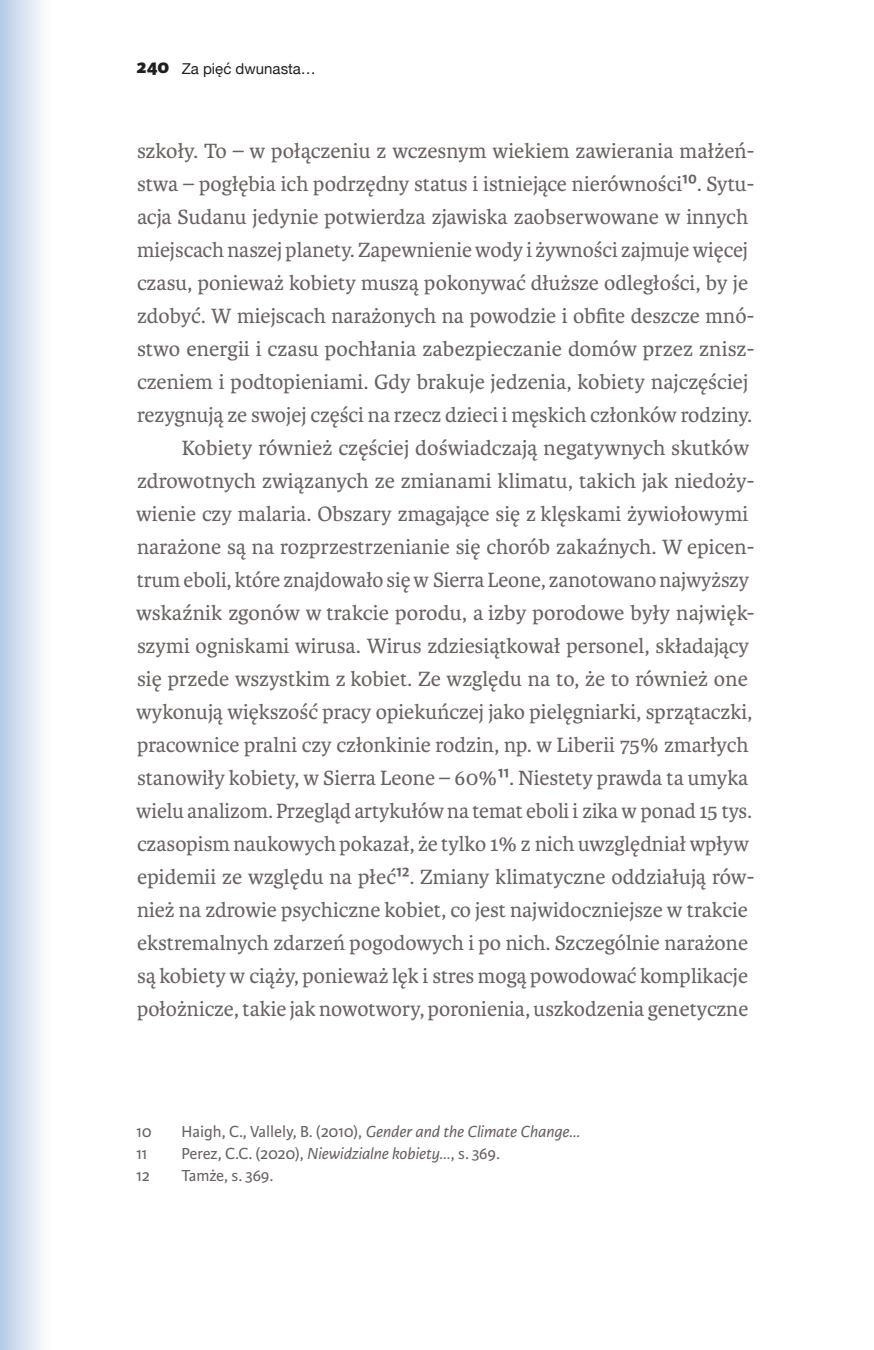
<style>
.page{position:relative;width:874px;height:1350px;background:#fff}
.page>*{position:absolute;margin:0;border:0;box-sizing:border-box;transform-origin:0 0}
.t1{font:22px/33px "Karmina";color:#6a6160;text-align:right}
.t2{font:17px "Karmina Sans";color:#6a6160}
.t3{font:17px "Karmina Sans";letter-spacing:-.02em;color:#6a6160}
.t4{font:15px "Helvetica Neue";color:#231f20}
.s1{font-family:"Karmina Sans";font-weight:800;font-size:20px}
.s2{font-family:"Karmina Sans";font-weight:600}
.s3{font-style:italic}
</style>
<div class="page">
<div style="left:0;top:0;width:52px;height:1349px;background:linear-gradient(to right,#b8cbe6,#fff)"></div>
<p class="t4" style="left:136px;top:58px;width:181px"><span class="s1">240</span> Za pięć dwunasta…</p>
<p class="t1" style="left:136px;top:134px;width:619px">szkoły. To – w połączeniu z wczesnym wiekiem zawierania małżeń&shy;stwa – pogłębia ich podrzędny status i istniejące nierówności<span class="s2">10</span>. Sytu&shy;acja Sudanu jedynie potwierdza zjawiska zaobserwowane w innych miejscach naszej planety. Zapewnienie wody i żywności zajmuje więcej czasu, ponieważ kobiety muszą pokonywać dłuższe odległości, by je zdobyć. W miejscach narażonych na powodzie i obfite deszcze mnó&shy;stwo energii i czasu pochłania zabezpieczanie domów przez znisz&shy;czeniem i podtopieniami. Gdy brakuje jedzenia, kobiety najczęściej rezygnują ze swojej części na rzecz dzieci i męskich członków rodziny.<br>Kobiety również częściej doświadczają negatywnych skutków zdrowotnych związanych ze zmianami klimatu, takich jak niedoży&shy;wienie czy malaria. Obszary zmagające się z klęskami żywiołowymi narażone są na rozprzestrzenianie się chorób zakaźnych. W epicen&shy;trum eboli, które znajdowało się w Sierra Leone, zanotowano najwyższy wskaźnik zgonów w trakcie porodu, a izby porodowe były najwięk&shy;szymi ogniskami wirusa. Wirus zdziesiątkował personel, składający się przede wszystkim z kobiet. Ze względu na to, że to również one wykonują większość pracy opiekuńczej jako pielęgniarki, sprzątaczki, pracownice pralni czy członkinie rodzin, np. w Liberii 75% zmarłych stanowiły kobiety, w Sierra Leone – 60%<span class="s2">11</span>. Niestety prawda ta umyka wielu analizom. Przegląd artykułów na temat eboli i zika w ponad 15 tys. czasopism naukowych pokazał, że tylko 1% z nich uwzględniał wpływ epidemii ze względu na płeć<span class="s2">12</span>. Zmiany klimatyczne oddziałują rów&shy;nież na zdrowie psychiczne kobiet, co jest najwidoczniejsze w trakcie ekstremalnych zdarzeń pogodowych i po nich. Szczególnie narażone są kobiety w ciąży, ponieważ lęk i stres mogą powodować komplikacje położnicze, takie jak nowotwory, poronienia, uszkodzenia genetyczne</p>
<p class="t2" style="left:136px;top:1122px;width:17px">10</p>
<p class="t2" style="left:181px;top:1122px;width:400px">Haigh, C., Vallely, B. (2010), <span class="s3">Gender and the Climate Change…</span></p>
<p class="t2" style="left:136px;top:1144px;width:13px">11</p>
<p class="t3" style="left:181px;top:1144px;width:320px">Perez, C.C. (2020), <span class="s3">Niewidzialne kobiety…</span>, s. 369.</p>
<p class="t2" style="left:136px;top:1166px;width:16px">12</p>
<p class="t3" style="left:181px;top:1166px;width:93px">Tamże, s. 369.</p>
</div>
